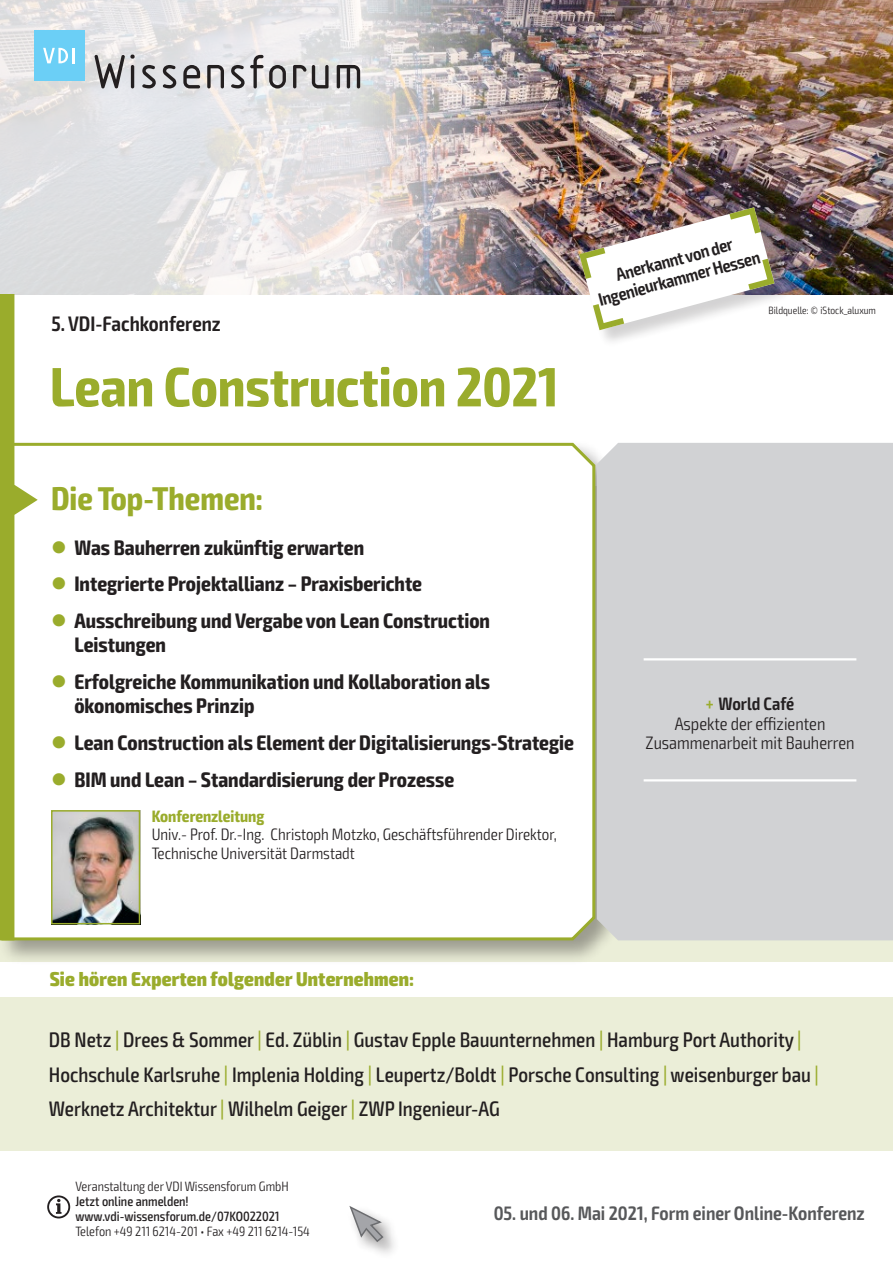
<style>
.page{position:relative;width:893px;height:1263px;background:#fff}
.page>*{position:absolute;margin:0;border:0;box-sizing:border-box;transform-origin:0 0}
.t1{font:700 condensed 55.5px "Exo 2";color:#9aac2c}
.t2{font:700 condensed 33px "Exo 2";color:#9aac2c}
.t3{font:700 condensed 21px/24px "Exo 2";color:#231f20}
.t4{font:500 condensed 21px/34.5px "Exo 2";color:#231f20}
.t5{font:600 condensed 21px "Exo 2";color:#231f20}
.t6{font:800 condensed 20.1px "Exo 2";letter-spacing:.01em;color:#9aac2c}
.t7{font:600 condensed 19.5px "Exo 2";color:#57585a}
.t8{font:300 condensed 18px/19.5px "Exo 2";color:#231f20;text-align:center}
.t9{font:600 condensed 18px/19.5px "Exo 2";color:#231f20;text-align:center}
.t10{font:300 condensed 16.5px/18.8px "Exo 2";color:#231f20}
.t11{font:700 condensed 16.5px "Exo 2";color:#9aac2c}
.t12{font:300 condensed 13.5px "Exo 2";color:#231f20}
.t13{font:500 condensed 13.5px/15px "Exo 2";color:#231f20}
.t14{font:300 condensed 10.5px "Exo 2";color:#231f20}
.s1{color:#9aac2c}
.s2{font-weight:600;color:#9aac2c}
.s3{font-weight:600}
</style>
<div class="page">
<div style="left:0;top:997px;width:893px;height:154px;background:#ebeed8"></div>
<div style="left:0;top:439px;width:620px;height:526px;background:#231f20;opacity:.4"></div>
<svg style="left:0;top:441px;width:597px;height:501px"></svg>
<img style="left:559px;top:0;width:334px;height:294px">
<svg style="left:0;top:0;width:559px;height:295px;background:#d4cfd0"></svg>
<svg style="left:94px;top:54px;width:41px;height:34px"></svg>
<svg style="left:142px;top:65px;width:14px;height:24px"></svg>
<svg style="left:163px;top:65px;width:13px;height:24px"></svg>
<svg style="left:183px;top:65px;width:17px;height:23px"></svg>
<svg style="left:207px;top:65px;width:17px;height:23px"></svg>
<svg style="left:231px;top:55px;width:55px;height:34px;background:#b5b3b5"></svg>
<svg style="left:293px;top:65px;width:36px;height:23px"></svg>
<svg style="left:337px;top:65px;width:23px;height:23px"></svg>
<div style="left:34px;top:30px;width:50px;height:51px;background:#6bcff6"></div>
<svg style="left:43px;top:48px;width:31px;height:15px"></svg>
<svg style="left:0;top:294px;width:38px;height:646px"></svg>
<div style="left:597px;top:443px;width:296px;height:497px;background:#d1d2d4"></div>
<hr style="left:644px;top:658px;width:212px;height:2px;background:#fff">
<hr style="left:644px;top:779px;width:212px;height:2px;background:#fff">
<svg style="left:47px;top:1195px;width:23px;height:23px"></svg>
<div style="left:347px;top:1203px;width:54px;height:57px;background:#231f20;opacity:.5"></div>
<svg style="left:349px;top:1205px;width:36px;height:38px"></svg>
<img style="left:54px;top:813px;width:83px;height:108px">
<div style="left:51px;top:810px;width:89px;height:114px;border:2px solid #9aac2c"></div>
<div style="left:580px;top:208px;width:212px;height:140px;background:#231f20;opacity:.2"></div>
<img style="left:579px;top:207px;width:195px;height:123px">
<p class="t5" style="left:51px;top:311px;width:171px">5. VDI-Fachkonferenz</p>
<h1 class="t1" style="left:50px;top:354px;width:510px">Lean Construction 2021</h1>
<p class="t9" style="left:591px;top:272px;width:168px;rotate:-15deg">Anerkannt von der<br>Ingenieurkammer Hessen</p>
<p class="t14" style="left:768px;top:304px;width:109px">Bildquelle: © iStock_aluxum</p>
<h2 class="t2" style="left:51px;top:478px;width:214px">Die Top-Themen:</h2>
<p class="t3" style="left:51px;top:536px;width:315px"><span class="s1">●</span> Was Bauherren zukünftig erwarten</p>
<p class="t3" style="left:51px;top:573px;width:373px"><span class="s1">●</span> Integrierte Projektallianz – Praxisberichte</p>
<p class="t3" style="left:74px;top:609px;width:417px;text-indent:-23px"><span class="s1">●</span> Ausschreibung und Vergabe von Lean Construction<br>Leistungen</p>
<p class="t3" style="left:74px;top:670px;width:417px;text-indent:-23px"><span class="s1">●</span> Erfolgreiche Kommunikation und Kollaboration als ökonomisches Prinzip</p>
<p class="t3" style="left:51px;top:731px;width:525px"><span class="s1">●</span> Lean Construction als Element der Digitalisierungs-Strategie</p>
<p class="t3" style="left:51px;top:768px;width:405px"><span class="s1">●</span> BIM und Lean – Standardisierung der Prozesse</p>
<p class="t11" style="left:152px;top:806px;width:114px">Konferenzleitung</p>
<p class="t10" style="left:152px;top:825px;width:407px">Univ.- Prof. Dr.-Ing. Christoph Motzko, Geschäftsführender Direktor,<br>Technische Universität Darmstadt</p>
<p class="t8" style="left:645px;top:694px;width:211px"><span class="s2">+</span> <span class="s3">World Café<br></span>Aspekte der effizienten<br>Zusammenarbeit mit Bauherren</p>
<p class="t6" style="left:50px;top:967px;width:366px">Sie hören Experten folgender Unternehmen:</p>
<p class="t4" style="left:49px;top:1023px;width:771px">DB Netz <span class="s1">|</span> Drees &amp; Sommer <span class="s1">|</span> Ed. Züblin <span class="s1">|</span> Gustav Epple Bauunternehmen <span class="s1">|</span> Hamburg Port Authority <span class="s1">|<br></span>Hochschule Karlsruhe <span class="s1">|</span> Implenia Holding <span class="s1">|</span> Leupertz/Boldt <span class="s1">|</span> Porsche Consulting <span class="s1">|</span> weisenburger bau <span class="s1">|<br></span>Werknetz Architektur <span class="s1">|</span> Wilhelm Geiger <span class="s1">|</span> ZWP Ingenieur-AG</p>
<p class="t12" style="left:75px;top:1178px;width:215px">Veranstaltung der VDI Wissensforum GmbH</p>
<p class="t13" style="left:75px;top:1194px;width:206px">Jetzt online anmelden! www.vdi-wissensforum.de/07KO022021</p>
<p class="t12" style="left:75px;top:1223px;width:236px">Telefon +49 211 6214-201 • Fax +49 211 6214-154</p>
<p class="t7" style="left:494px;top:1202px;width:373px">05. und 06. Mai 2021, Form einer Online-Konferenz</p>
</div>
